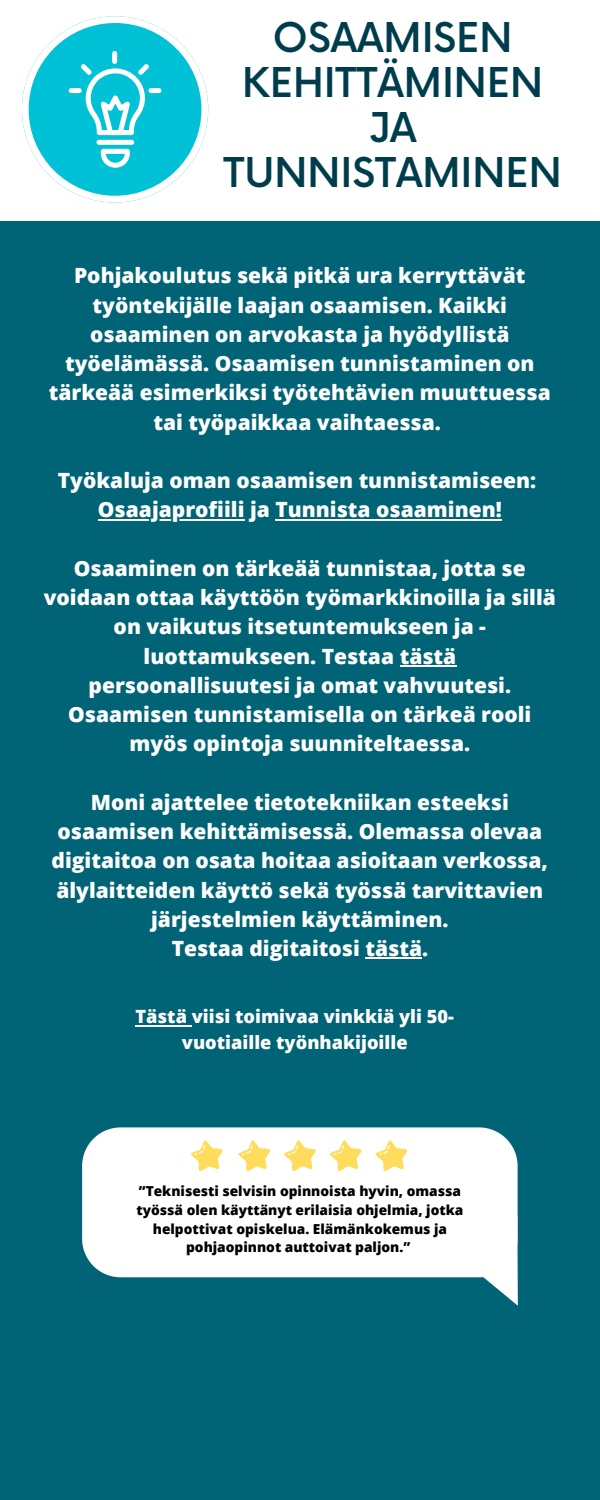
<style>
.page{position:relative;width:600px;height:1500px;background:#fff}
.page>*{position:absolute;margin:0;border:0;box-sizing:border-box;transform-origin:0 0}
.t1{font:500 40px/45px "Now";color:#003d4c;text-align:center}
.t2{font:800 21px/29.2px "Open Sans";color:#fff;text-align:center}
.t3{font:800 18.2px/25.5px "Open Sans";color:#fff;text-align:center}
.t4{font:800 13.7px/18.8px "Open Sans";color:#000;text-align:center}
</style>
<div class="page">
<div style="left:0;top:222px;width:600px;height:1278px;background:#006476"></div>
<svg style="left:22px;top:16px;width:186px;height:186px"></svg>
<hr style="left:98px;top:519px;width:147px;height:1px;background:#fff">
<hr style="left:275px;top:519px;width:227px;height:1px;background:#fff">
<hr style="left:400px;top:665px;width:56px;height:2px;background:#fff">
<hr style="left:366px;top:958px;width:56px;height:1px;background:#fff">
<div style="left:82px;top:1127px;width:436px;height:150px;background:#fff"></div>
<svg style="left:414px;top:1215px;width:104px;height:91px"></svg>
<svg style="left:284px;top:1140px;width:32px;height:32px"></svg>
<svg style="left:330px;top:1140px;width:32px;height:32px"></svg>
<svg style="left:375px;top:1140px;width:33px;height:32px"></svg>
<svg style="left:191px;top:1140px;width:32px;height:32px"></svg>
<svg style="left:238px;top:1140px;width:32px;height:32px"></svg>
<hr style="left:135px;top:1025px;width:57px;height:1px;background:#fff">
<p class="t1" style="left:224px;top:17px;width:340px">OSAAMISEN<br>KEHITTÄMINEN<br>JA<br>TUNNISTAMINEN</p>
<p class="t2" style="left:49px;top:261px;width:503px">Pohjakoulutus sekä pitkä ura kerryttävät työntekijälle laajan osaamisen. Kaikki osaaminen on arvokasta ja hyödyllistä työelämässä. Osaamisen tunnistaminen on tärkeää esimerkiksi työtehtävien muuttuessa tai työpaikkaa vaihtaessa.</p>
<p class="t2" style="left:58px;top:465px;width:480px">Työkaluja oman osaamisen tunnistamiseen:</p>
<p class="t2" style="left:98px;top:495px;width:405px">Osaajaprofiili ja Tunnista osaaminen!</p>
<p class="t2" style="left:44px;top:553px;width:514px">Osaaminen on tärkeää tunnistaa, jotta se voidaan ottaa käyttöön työmarkkinoilla ja sillä on vaikutus itsetuntemukseen ja - luottamukseen. Testaa tästä persoonallisuutesi ja omat vahvuutesi.<br>Osaamisen tunnistamisella on tärkeä rooli myös opintoja suunniteltaessa.</p>
<p class="t2" style="left:52px;top:787px;width:498px">Moni ajattelee tietotekniikan esteeksi osaamisen kehittämisessä. Olemassa olevaa digitaitoa on osata hoitaa asioitaan verkossa, älylaitteiden käyttö sekä työssä tarvittavien järjestelmien käyttäminen.</p>
<p class="t2" style="left:172px;top:933px;width:258px">Testaa digitaitosi tästä.</p>
<p class="t3" style="left:135px;top:1004px;width:320px">Tästä viisi toimivaa vinkkiä yli 50- vuotiaille työnhakijoille</p>
<p class="t4" style="left:137px;top:1181px;width:328px">”Teknisesti selvisin opinnoista hyvin, omassa työssä olen käyttänyt erilaisia ohjelmia, jotka helpottivat opiskelua. Elämänkokemus ja pohjaopinnot auttoivat paljon.”</p>
</div>
